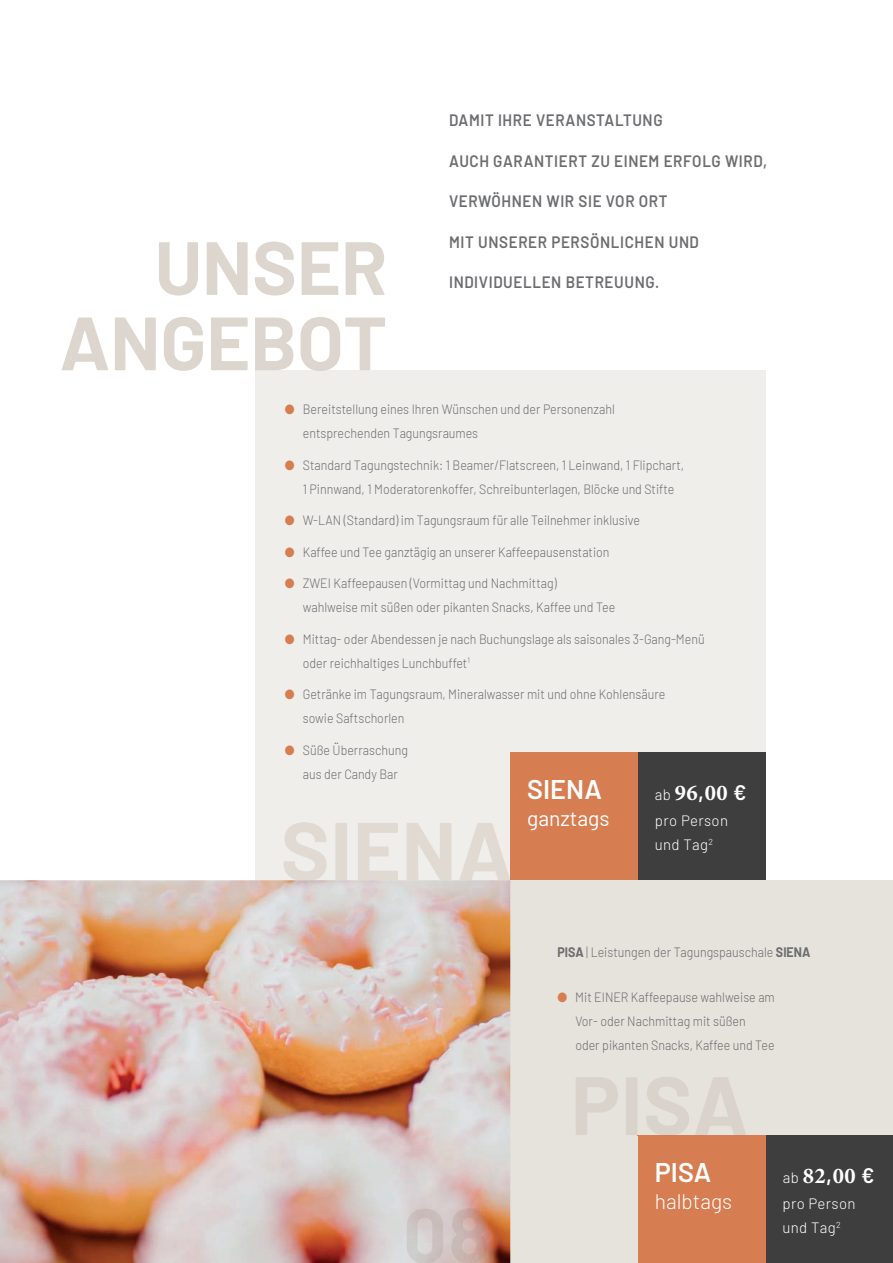
<style>
.page{position:relative;width:893px;height:1263px;background:#fff}
.page>*{position:absolute;margin:0;border:0;box-sizing:border-box;transform-origin:0 0}
.t1{font:700 75.3px "Barlow";color:#dcd6cf}
.t2{font:600 27px "Barlow";color:#fff}
.t3{font:700 22.5px "Minion Pro";letter-spacing:.025em;color:#fff}
.t4{font:300 21px "Barlow";color:#fff}
.t5{font:21px "Barlow";color:#fff}
.t6{font:600 16.5px "Barlow";letter-spacing:.04em;color:#6c6d70;scale:.92 1}
.t7{font:300 15px/24px "Barlow";letter-spacing:.025em;color:#fff}
.t8{font:300 13.5px/24px "Barlow";color:#6c6d70;scale:.92 1}
.s1{color:#d67d51}
.s2{font-family:"Barlow";font-weight:300;font-size:15px}
.s3{font-family:"Barlow";font-weight:600}
.s4{font-family:"Barlow";font-weight:600;font-size:21px}
.s5{font-weight:700}
</style>
<div class="page">
<div style="left:255px;top:370px;width:510px;height:510px;background:#efeeeb"></div>
<svg style="left:284px;top:822px;width:226px;height:58px"></svg>
<div style="left:510px;top:880px;width:383px;height:383px;background:#e6e2dc"></div>
<img style="left:0;top:880px;width:510px;height:383px">
<img style="left:407px;top:1208px;width:80px;height:55px">
<div style="left:765px;top:1135px;width:128px;height:128px;background:#3e3e3f"></div>
<div style="left:638px;top:1135px;width:127px;height:128px;background:#d67d51"></div>
<div style="left:638px;top:753px;width:127px;height:127px;background:#3e3e3f"></div>
<div style="left:510px;top:753px;width:128px;height:127px;background:#d67d51"></div>
<h1 class="t1" style="left:155px;top:212px;width:234px">UNSER</h1>
<h1 class="t1" style="left:60px;top:287px;width:329px">ANGEBOT</h1>
<p class="t6" style="left:449px;top:108px;width:234px">DAMIT IHRE VERANSTALTUNG</p>
<p class="t6" style="left:449px;top:148px;width:347px">AUCH GARANTIERT ZU EINEM ERFOLG WIRD,</p>
<p class="t6" style="left:449px;top:189px;width:239px">VERWÖHNEN WIR SIE VOR ORT</p>
<p class="t6" style="left:449px;top:229px;width:273px">MIT UNSERER PERSÖNLICHEN UND</p>
<p class="t6" style="left:449px;top:270px;width:230px">INDIVIDUELLEN BETREUUNG.</p>
<p class="t8" style="left:303px;top:396px;width:341px;text-indent:-18px"><span class="s1">●</span> Bereitstellung eines Ihren Wünschen und der Personenzahl entsprechenden Tagungsraumes</p>
<p class="t8" style="left:303px;top:452px;width:416px;text-indent:-18px"><span class="s1">●</span> Standard Tagungstechnik: 1 Beamer/Flatscreen, 1 Leinwand, 1 Flipchart,<br>1 Pinnwand, 1 Moderatorenkoffer, Schreibunterlagen, Blöcke und Stifte</p>
<p class="t8" style="left:285px;top:507px;width:388px"><span class="s1">●</span> W-LAN (Standard) im Tagungsraum für alle Teilnehmer inklusive</p>
<p class="t8" style="left:285px;top:539px;width:354px"><span class="s1">●</span> Kaffee und Tee ganztägig an unserer Kaffeepausenstation</p>
<p class="t8" style="left:303px;top:570px;width:341px;text-indent:-18px"><span class="s1">●</span> ZWEI Kaffeepausen (Vormittag und Nachmittag)<br>wahlweise mit süßen oder pikanten Snacks, Kaffee und Tee</p>
<p class="t8" style="left:303px;top:626px;width:438px;text-indent:-18px"><span class="s1">●</span> Mittag- oder Abendessen je nach Buchungslage als saisonales 3-Gang-Menü oder reichhaltiges Lunchbuffet<sup>1</sup></p>
<p class="t8" style="left:303px;top:681px;width:396px;text-indent:-18px"><span class="s1">●</span> Getränke im Tagungsraum, Mineralwasser mit und ohne Kohlensäure sowie Saftschorlen</p>
<p class="t8" style="left:285px;top:737px;width:135px;text-align:center"><span class="s1">●</span> Süße Überraschung aus der Candy Bar</p>
<h2 class="t2" style="left:527px;top:769px;width:76px">SIENA</h2>
<h3 class="t5" style="left:527px;top:803px;width:84px">ganztags</h3>
<h3 class="t3" style="left:655px;top:777px;width:93px"><span class="s2">ab</span> 96<span class="s3">,</span>00 <span class="s4">€</span></h3>
<p class="t7" style="left:655px;top:807px;width:75px">pro Person und Tag<sup>2</sup></p>
<p class="t8" style="left:557px;top:939px;width:277px"><span class="s5">PISA</span> | Leistungen der Tagungspauschale <span class="s5">SIENA</span></p>
<p class="t8" style="left:575px;top:984px;width:218px;text-indent:-18px"><span class="s1">●</span> Mit EINER Kaffeepause wahlweise am<br>Vor- oder Nachmittag mit süßen<br>oder pikanten Snacks, Kaffee und Tee</p>
<h2 class="t2" style="left:655px;top:1152px;width:58px">PISA</h2>
<h3 class="t4" style="left:655px;top:1186px;width:79px">halbtags</h3>
<h3 class="t3" style="left:783px;top:1160px;width:93px"><span class="s2">ab</span> 82<span class="s3">,</span>00 <span class="s4">€</span></h3>
<p class="t7" style="left:782px;top:1190px;width:75px">pro Person und Tag<sup>2</sup></p>
</div>
